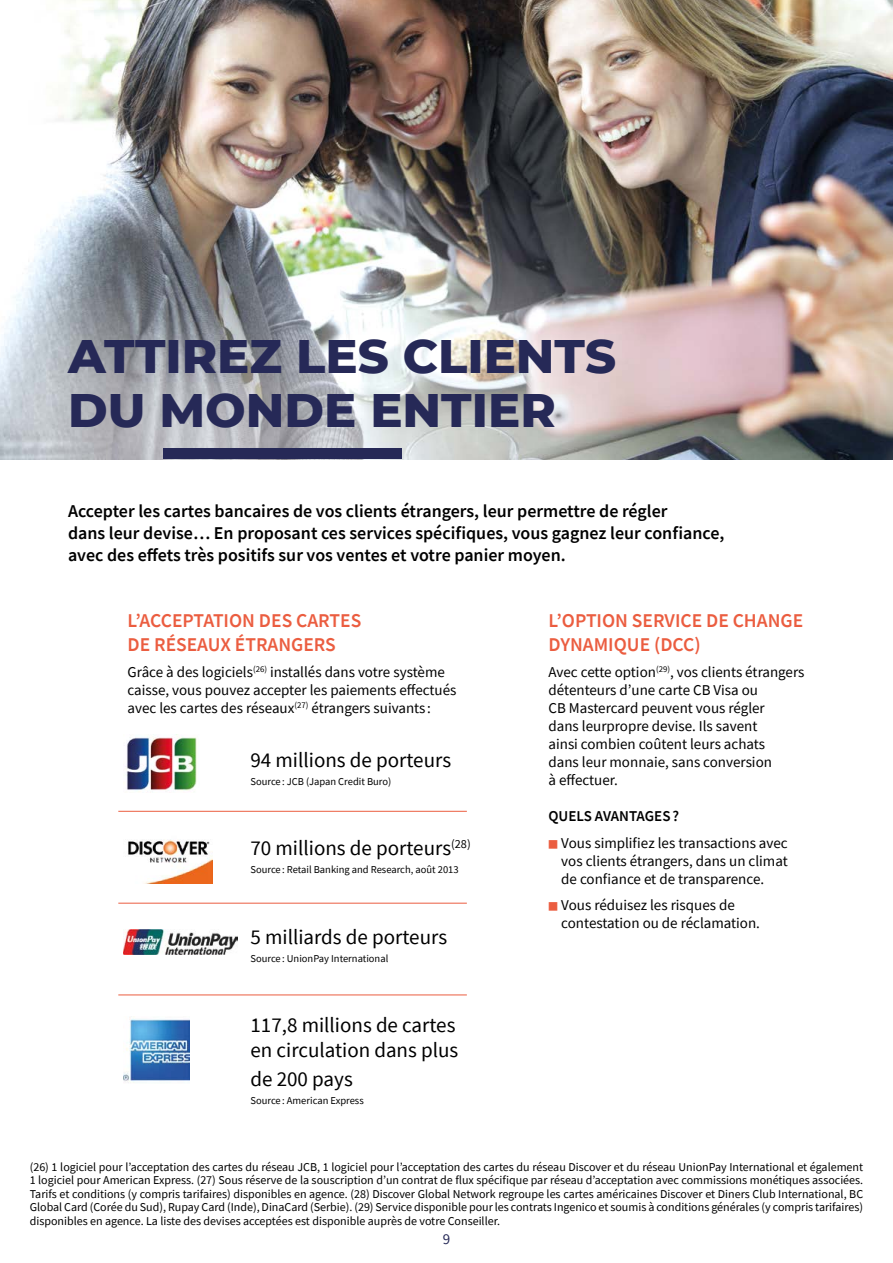
<style>
.page{position:relative;width:893px;height:1263px;background:#fff}
.page>*{position:absolute;margin:0;border:0;box-sizing:border-box;transform-origin:0 0}
.t1{font:800 48px/54px "Montserrat";color:#262957}
.t2{font:21px/25.2px "Source Sans Pro";color:#000}
.t3{font:600 19.5px/23.4px "Source Sans Pro";color:#eb5d40}
.t4{font:600 18px/21.6px "Source Sans Pro";color:#000}
.t5{font:15px/18px "Source Sans Pro";color:#000}
.t6{font:600 15px "Source Sans Pro";color:#000}
.t7{font:15px "Source Sans Pro";color:#262957}
.t8{font:12px/13.5px "Source Sans Pro";color:#000;text-align:justify}
.t9{font:10.5px "Source Sans Pro";color:#000}
.s1{font-size:10.5px;color:#eb5d40}
</style>
<div class="page">
<img style="left:0;top:0;width:893px;height:459px">
<div style="left:164px;top:449px;width:238px;height:10px;background:#262957"></div>
<img style="left:123px;top:1017px;width:66px;height:66px">
<img style="left:128px;top:839px;width:85px;height:44px">
<img style="left:126px;top:734px;width:71px;height:58px">
<img style="left:123px;top:929px;width:114px;height:26px">
<hr style="left:118px;top:811px;width:349px;height:1px;background:#eb5d40">
<hr style="left:118px;top:903px;width:349px;height:1px;background:#eb5d40">
<hr style="left:118px;top:994px;width:349px;height:1px;background:#eb5d40">
<h1 class="t1" style="left:68px;top:326px;width:550px">ATTIREZ LES CLIENTS<br>DU MONDE ENTIER</h1>
<h3 class="t4" style="left:68px;top:500px;width:658px">Accepter les cartes bancaires de vos clients étrangers, leur permettre de régler<br>dans leur devise… En proposant ces services spécifiques, vous gagnez leur confiance, avec des effets très positifs sur vos ventes et votre panier moyen.</h3>
<h3 class="t3" style="left:128px;top:609px;width:235px">L’ACCEPTATION DES CARTES<br>DE RÉSEAUX ÉTRANGERS</h3>
<p class="t5" style="left:128px;top:663px;width:330px">Grâce à des logiciels<sup>(26)</sup> installés dans votre système caisse, vous pouvez accepter les paiements effectués avec les cartes des réseaux<sup>(27)</sup> étrangers suivants :</p>
<h2 class="t2" style="left:250px;top:747px;width:202px">94 millions de porteurs</h2>
<p class="t9" style="left:250px;top:775px;width:142px">Source : JCB (Japan Credit Buro)</p>
<h2 class="t2" style="left:250px;top:836px;width:222px">70 millions de porteurs<sup>(28)</sup></h2>
<p class="t9" style="left:250px;top:863px;width:210px">Source : Retail Banking and Research, août 2013</p>
<h2 class="t2" style="left:250px;top:924px;width:198px">5 milliards de porteurs</h2>
<p class="t9" style="left:250px;top:951px;width:139px">Source : UnionPay International</p>
<h2 class="t2" style="left:250px;top:1012px;width:209px">117,8 millions de cartes en circulation dans plus</h2>
<h2 class="t2" style="left:250px;top:1066px;width:104px">de 200 pays</h2>
<p class="t9" style="left:250px;top:1093px;width:115px">Source : American Express</p>
<h3 class="t3" style="left:549px;top:609px;width:256px">L’OPTION SERVICE DE CHANGE<br>DYNAMIQUE (DCC)</h3>
<p class="t5" style="left:548px;top:663px;width:257px">Avec cette option<sup>(29)</sup>, vos clients étrangers détenteurs d’une carte CB Visa ou<br>CB Mastercard peuvent vous régler<br>dans leurpropre devise. Ils savent<br>ainsi combien coûtent leurs achats<br>dans leur monnaie, sans conversion<br>à effectuer.</p>
<p class="t6" style="left:548px;top:806px;width:132px">QUELS AVANTAGES?</p>
<p class="t5" style="left:561px;top:833px;width:228px;text-align:justify;text-indent:-13px"><span class="s1">■</span> Vous simplifiez les transactions avec vos clients étrangers, dans un climat de confiance et de transparence.</p>
<p class="t5" style="left:561px;top:896px;width:200px;text-indent:-13px"><span class="s1">■</span> Vous réduisez les risques de contestation ou de réclamation.</p>
<p class="t8" style="left:30px;top:1160px;width:835px">(26) 1 logiciel pour l’acceptation des cartes du réseau JCB, 1 logiciel pour l’acceptation des cartes du réseau Discover et du réseau UnionPay International et également 1 logiciel pour American Express. (27) Sous réserve de la souscription d’un contrat de flux spécifique par réseau d’acceptation avec commissions monétiques associées.<br>Tarifs et conditions (y compris tarifaires) disponibles en agence. (28) Discover Global Network regroupe les cartes américaines Discover et Diners Club International, BC Global Card (Corée du Sud), Rupay Card (Inde), DinaCard (Serbie). (29) Service disponible pour les contrats Ingenico et soumis à conditions générales (y compris tarifaires) disponibles en agence. La liste des devises acceptées est disponible auprès de votre Conseiller.</p>
<p class="t7" style="left:443px;top:1230px;width:9px">9</p>
</div>
